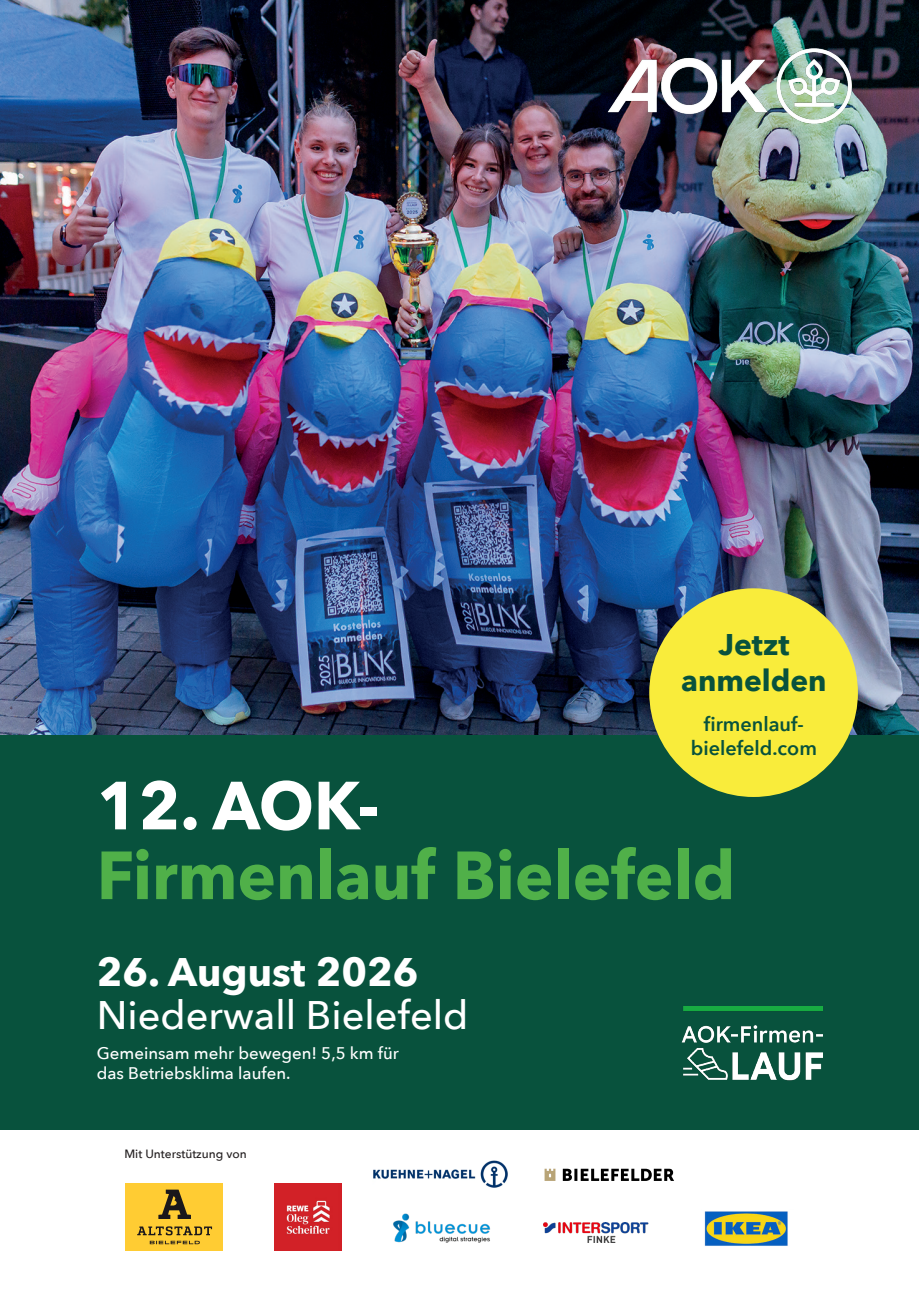
<style>
.page{position:relative;width:919px;height:1289px;background:#fff}
.page>*{position:absolute;margin:0;border:0;box-sizing:border-box;transform-origin:0 0}
.t1{font:700 67.2px "Avenir Next";color:#50b049;scale:.96 1}
.t2{font:700 67.2px "Avenir Next";color:#fff;scale:.96 1}
.t3{font:500 39.75px "Avenir Next";color:#fff}
.t4{font:700 39.75px "Avenir Next";color:#fff}
.t5{font:700 29.85px/35.8px "Avenir Next";color:#08523d;text-align:center}
.t6{font:600 19.8px/23.7px "Avenir Next";color:#08523d;text-align:center}
.t7{font:500 16.8px/20.1px "Avenir Next";color:#fff}
.t8{font:500 12px "Avenir Next";color:#231f20}
</style>
<div class="page">
<img style="left:0;top:0;width:918px;height:734px">
<img style="left:588px;top:0;width:284px;height:211px">
<div style="left:0;top:734px;width:918px;height:395px;background:#08523d"></div>
<div style="left:649px;top:588px;width:208px;height:209px;background:#f9ec3b;border-radius:50%"></div>
<img style="left:681px;top:1006px;width:141px;height:75px">
<div style="left:126px;top:1183px;width:97px;height:67px;background:#fc3"></div>
<svg style="left:137px;top:1226px;width:75px;height:18px"></svg>
<svg style="left:158px;top:1189px;width:33px;height:29px"></svg>
<svg style="left:544px;top:1168px;width:11px;height:12px"></svg>
<svg style="left:562px;top:1168px;width:112px;height:12px"></svg>
<img style="left:275px;top:1183px;width:66px;height:67px">
<img style="left:704px;top:1211px;width:84px;height:35px">
<img style="left:393px;top:1213px;width:97px;height:30px">
<img style="left:543px;top:1222px;width:106px;height:20px">
<img style="left:373px;top:1160px;width:135px;height:28px">
<h3 class="t5" style="left:681px;top:626px;width:147px">Jetzt anmelden</h3>
<p class="t6" style="left:690px;top:712px;width:128px">firmenlauf&shy;bielefeld.com</p>
<h1 class="t2" style="left:97px;top:747px;width:296px">12. AOK-</h1>
<h1 class="t1" style="left:97px;top:817px;width:666px">Firmenlauf Bielefeld</h1>
<h2 class="t4" style="left:97px;top:937px;width:323px">26. August 2026</h2>
<h2 class="t3" style="left:97px;top:981px;width:373px">Niederwall Bielefeld</h2>
<p class="t7" style="left:97px;top:1042px;width:303px">Gemeinsam mehr bewegen! 5,5 km für das Betriebsklima laufen.</p>
<p class="t8" style="left:124px;top:1143px;width:124px">Mit Unterstützung von</p>
</div>
